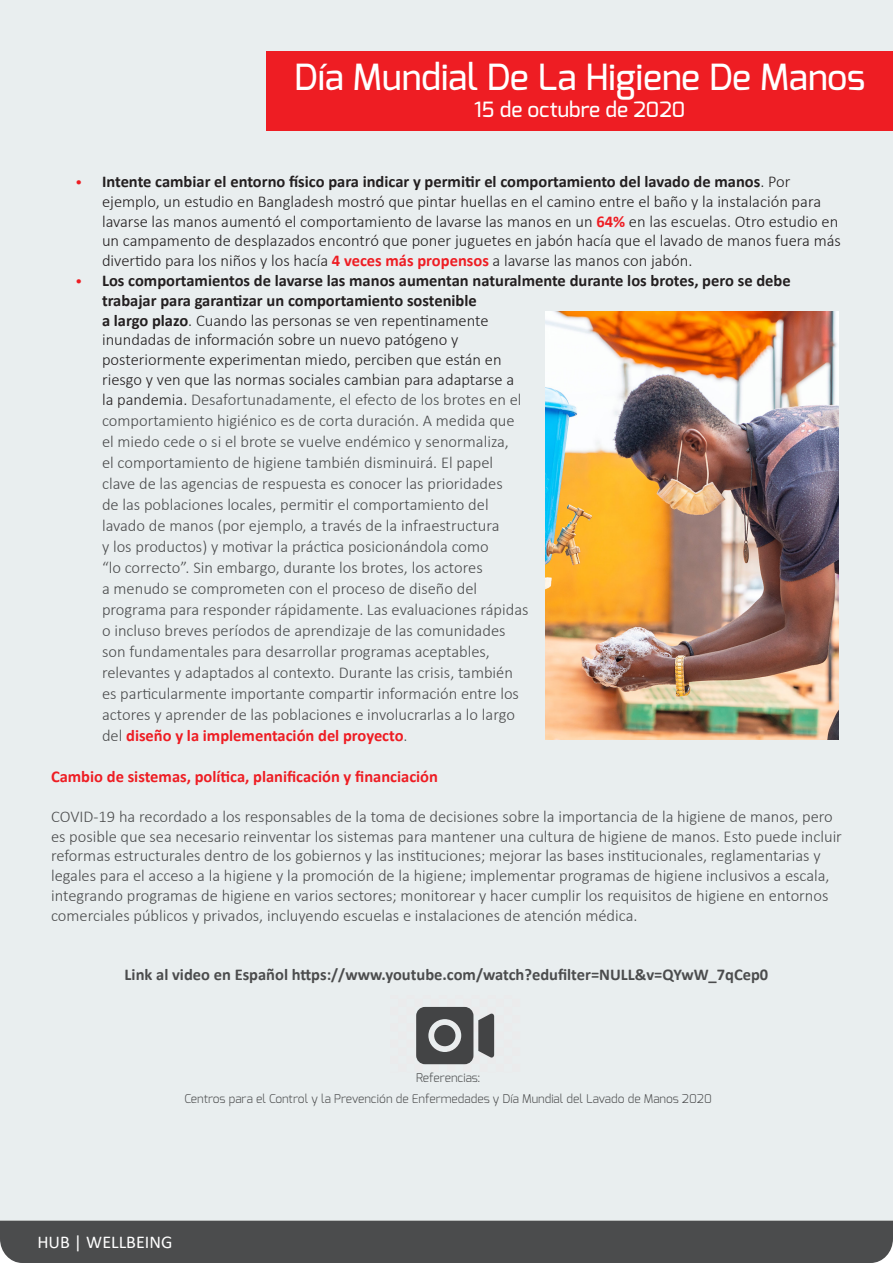
<style>
.page{position:relative;width:893px;height:1263px;background:#fff}
.page>*{position:absolute;margin:0;border:0;box-sizing:border-box;transform-origin:0 0}
.t1{font:500 36px "Exo";color:#fff}
.t2{font:500 21px "Exo";color:#fff}
.t3{font:18px "Calibri";color:#fff}
.t4{font:300 16.5px/20.7px "Calibri";color:#4b4c4d}
.t5{font:300 16.5px/19.8px "Calibri";color:#231f20}
.t6{font:700 16.5px "Calibri";color:#4b4c4d}
.t7{font:700 16.5px "Calibri";color:#ee1d23}
.t8{font:300 12px "Exo";color:#4b4c4d}
.s1{font-size:15px;color:#ee1d23}
.s2{font-weight:700}
.s3{font-weight:700;color:#ee1d23}
.s4{font-weight:700;color:#231f20}
.s5{color:#231f20}
</style>
<div class="page">
<div style="left:0;top:1220px;width:893px;height:43px;background:#4b4c4d"></div>
<div style="left:1px;top:0;width:892px;height:1220px;background:#e9eeef"></div>
<div style="left:266px;top:51px;width:627px;height:79px;background:#ee1d23"></div>
<img style="left:545px;top:311px;width:294px;height:428px">
<svg style="left:416px;top:1006px;width:79px;height:59px"></svg>
<div style="left:434px;top:1025px;width:21px;height:21px;background:#434445;border-radius:50%"></div>
<h1 class="t1" style="left:294px;top:54px;width:573px">Día Mundial De La Higiene De Manos</h1>
<p class="t2" style="left:474px;top:96px;width:213px">15 de octubre de 2020</p>
<p class="t5" style="left:102px;top:171px;width:740px;text-indent:-27px"><span class="s1">•</span> <span class="s2">Intente cambiar el entorno físico para indicar y permitir el comportamiento del lavado de manos</span>. Por ejemplo, un estudio en Bangladesh mostró que pintar huellas en el camino entre el baño y la instalación para lavarse las manos aumentó el comportamiento de lavarse las manos en un <span class="s3">64%</span> en las escuelas. Otro estudio en un campamento de desplazados encontró que poner juguetes en jabón hacía que el lavado de manos fuera más divertido para los niños y los hacía <span class="s3">4 veces más propensos</span> a lavarse las manos con jabón.</p>
<p class="t4" style="left:102px;top:270px;width:690px;text-indent:-27px"><span class="s1">•</span> <span class="s4">Los comportamientos de lavarse las manos aumentan naturalmente durante los brotes, pero se debe trabajar para garantizar un comportamiento sostenible<br>a largo plazo</span><span class="s5">. Cuando las personas se ven repentinamente<br>inundadas de información sobre un nuevo patógeno y<br>posteriormente experimentan miedo, perciben que están en<br>riesgo y ven que las normas sociales cambian para adaptarse a<br>la pandemia.</span> Desafortunadamente, el efecto de los brotes en el<br>comportamiento higiénico es de corta duración. A medida que<br>el miedo cede o si el brote se vuelve endémico y senormaliza,<br>el comportamiento de higiene también disminuirá. El papel<br>clave de las agencias de respuesta es conocer las prioridades<br>de las poblaciones locales, permitir el comportamiento del<br>lavado de manos (por ejemplo, a través de la infraestructura<br>y los productos) y motivar la práctica posicionándola como<br>“lo correcto”. Sin embargo, durante los brotes, los actores<br>a menudo se comprometen con el proceso de diseño del<br>programa para responder rápidamente. Las evaluaciones rápidas<br>o incluso breves períodos de aprendizaje de las comunidades<br>son fundamentales para desarrollar programas aceptables,<br>relevantes y adaptados al contexto. Durante las crisis, también<br>es particularmente importante compartir información entre los<br>actores y aprender de las poblaciones e involucrarlas a lo largo<br>del <span class="s3">diseño y la implementación del proyecto</span>.</p>
<p class="t7" style="left:51px;top:765px;width:388px">Cambio de sistemas, política, planificación y financiación</p>
<p class="t4" style="left:51px;top:806px;width:783px">COVID-19 ha recordado a los responsables de la toma de decisiones sobre la importancia de la higiene de manos, pero</p>
<p class="t4" style="left:51px;top:825px;width:792px">es posible que sea necesario reinventar los sistemas para mantener una cultura de higiene de manos. Esto puede incluir</p>
<p class="t4" style="left:51px;top:845px;width:771px">reformas estructurales dentro de los gobiernos y las instituciones; mejorar las bases institucionales, reglamentarias y</p>
<p class="t4" style="left:51px;top:865px;width:780px">legales para el acceso a la higiene y la promoción de la higiene; implementar programas de higiene inclusivos a escala,</p>
<p class="t4" style="left:51px;top:885px;width:779px">integrando programas de higiene en varios sectores; monitorear y hacer cumplir los requisitos de higiene en entornos</p>
<p class="t4" style="left:51px;top:905px;width:588px">comerciales públicos y privados, incluyendo escuelas e instalaciones de atención médica.</p>
<p class="t6" style="left:125px;top:963px;width:645px">Link al video en Español https://www.youtube.com/watch?edufilter=NULL&amp;v=QYwW_7qCep0</p>
<p class="t8" style="left:416px;top:1070px;width:66px">Referencias:</p>
<p class="t8" style="left:185px;top:1091px;width:529px">Centros para el Control y la Prevención de Enfermedades y Día Mundial del Lavado de Manos 2020</p>
<p class="t3" style="left:37px;top:1229px;width:136px">HUB | WELLBEING</p>
</div>
